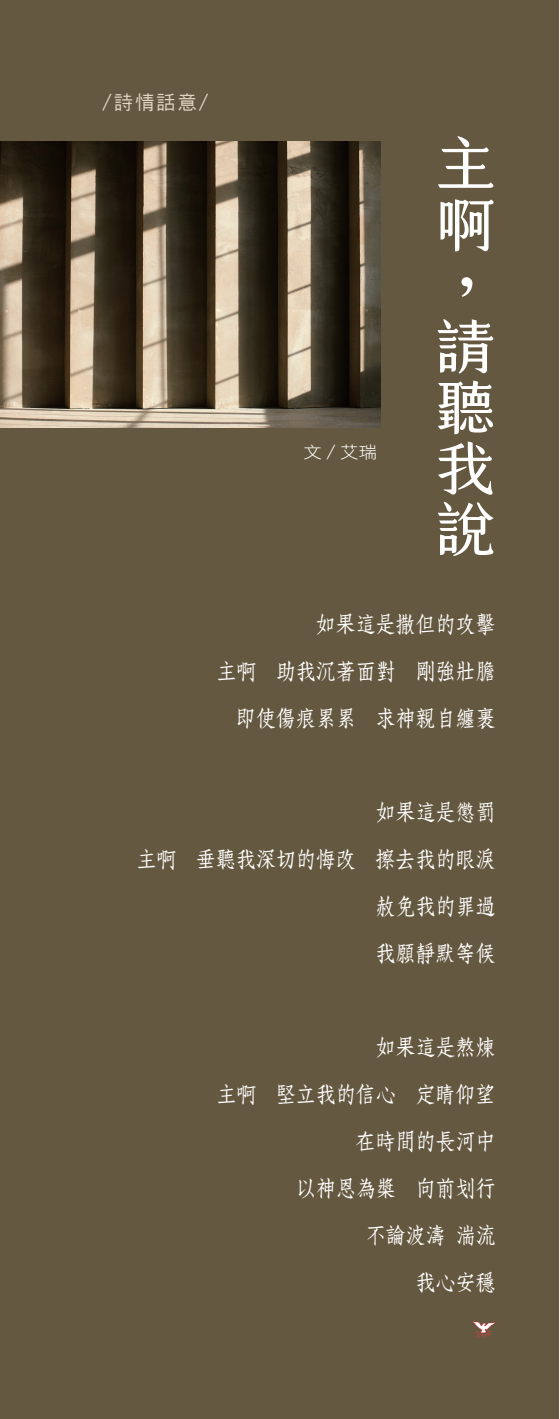
<style>
.page{position:relative;width:560px;height:1419px;background:#fff}
.page>*{position:absolute;margin:0;border:0;box-sizing:border-box;transform-origin:0 0}
.題目_凝書體{font:59.5px/60.9px "creamfont 2.2 Regular";color:#fff}
.詩情話意{font:22.75px "DF Fang Song W6 WIN BF";letter-spacing:-.025em;color:#fff;scale:.9 1}
.專欄{font:19.25px "DF Hei W5 WIN BF";color:#e1d7c3}
.作者{font:16.45px "DF Hei W3 WIN BF";color:#fff;scale:1.11 1}
</style>
<div class="page">
<div style="left:0;top:0;width:558px;height:1419px;background:#655840"></div>
<hr style="left:558px;top:0;width:1px;height:1419px;background:#fdf4f8">
<svg style="left:472px;top:1321px;width:23px;height:17px"></svg>
<img style="left:0;top:142px;width:380px;height:285px">
<p class="專欄" style="left:102px;top:92px;width:107px">/詩情話意/</p>
<p class="作者" style="left:303px;top:443px;width:68px">文∕艾瑞</p>
<p class="題目_凝書體" style="left:435px;top:125px;width:60px">主啊，請聽我說</p>
<p class="詩情話意" style="left:315px;top:613px;width:202px">如果這是撒但的攻擊</p>
<p class="詩情話意" style="left:216px;top:660px;width:311px">主啊 助我沉著面對 剛強壯膽</p>
<p class="詩情話意" style="left:235px;top:707px;width:290px">即使傷痕累累 求神親自纏裹</p>
<p class="詩情話意" style="left:375px;top:801px;width:135px">如果這是懲罰</p>
<p class="詩情話意" style="left:136px;top:848px;width:400px">主啊 垂聽我深切的悔改 擦去我的眼淚</p>
<p class="詩情話意" style="left:375px;top:895px;width:135px">赦免我的罪過</p>
<p class="詩情話意" style="left:375px;top:942px;width:135px">我願靜默等候</p>
<p class="詩情話意" style="left:375px;top:1036px;width:135px">如果這是熬煉</p>
<p class="詩情話意" style="left:216px;top:1083px;width:311px">主啊 堅立我的信心 定睛仰望</p>
<p class="詩情話意" style="left:355px;top:1129px;width:157px">在時間的長河中</p>
<p class="詩情話意" style="left:295px;top:1176px;width:223px">以神恩為槳 向前划行</p>
<p class="詩情話意" style="left:365px;top:1223px;width:146px">不論波濤 湍流</p>
<p class="詩情話意" style="left:414px;top:1270px;width:91px">我心安穩</p>
</div>
